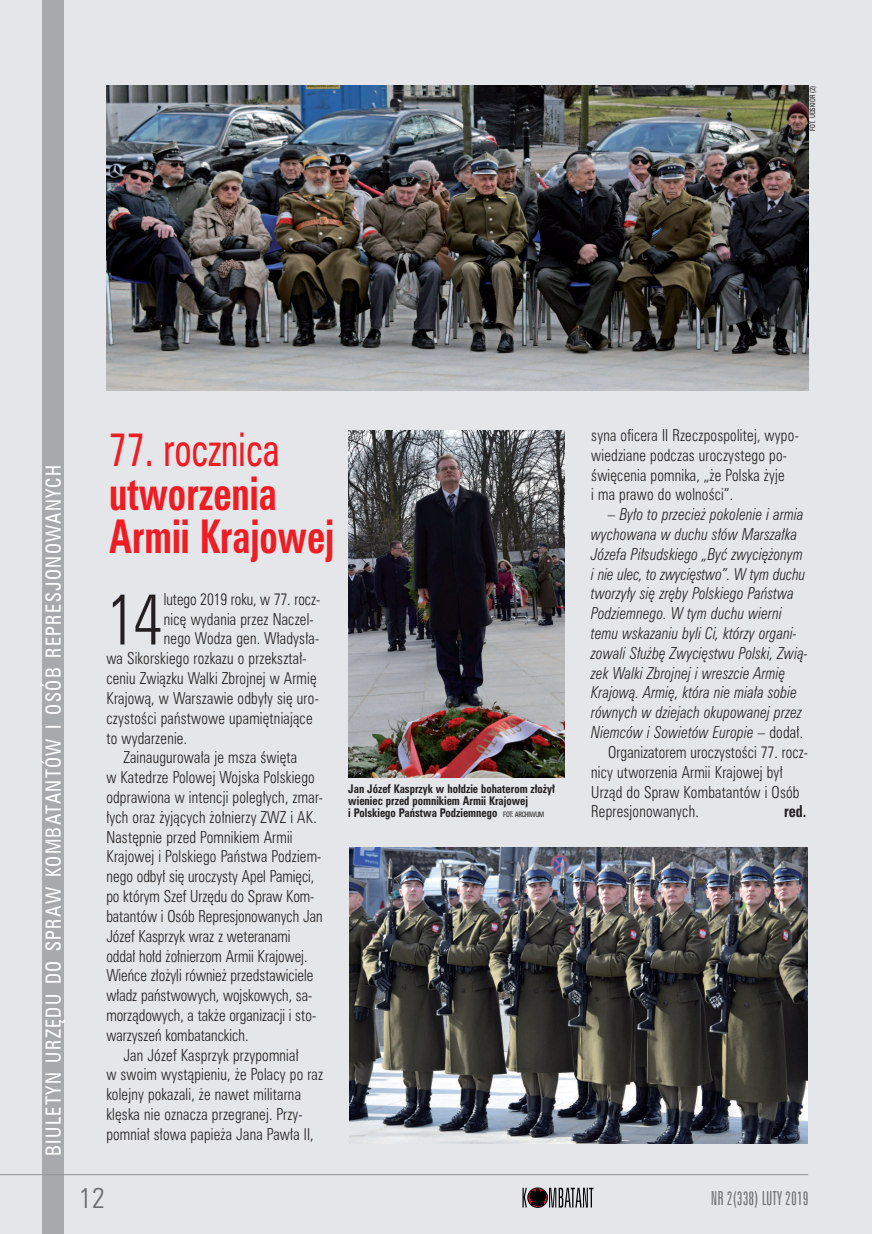
<style>
.page{position:relative;width:872px;height:1234px;background:#fff}
.page>*{position:absolute;margin:0;border:0;box-sizing:border-box;transform-origin:0 0}
.t1{font:71.55px "Zurich Lt Cn EU Normal";color:#231f20;scale:.9 1}
.t2{font:46.5px/43.5px "Zurich Cn EU Bold";color:#ee1d23;scale:.8 1}
.t3{font:46.5px "Zurich Cn EU Normal";color:#ee1d23;scale:.8 1}
.t4{font:28.5px "Zurich Lt Cn EU Normal";color:#6c6d70}
.t5{font:21px "Zurich Cn EU Normal";letter-spacing:.07em;color:#fff;scale:.92 1}
.t6{font:19.2px "Zurich Lt X Cn EU Normal";color:#6c6d70}
.t7{font:16.5px/19.8px "Zurich Lt Cn EU Normal";letter-spacing:.015em;color:#231f20;scale:.9 1}
.t8{font:16.5px/19.8px "Zurich Lt Cn EU Italic";letter-spacing:.015em;color:#231f20;scale:.9 1}
.t9{font:16.5px "Zurich Lt Cn EU Normal";letter-spacing:-.005em;color:#231f20;scale:.9 1}
.t10{font:16.5px "Zurich Cn EU Bold";color:#231f20;scale:.87 1}
.t11{font:12px/12.3px "Zurich Cn EU Bold";color:#231f20;scale:.9 1}
.t12{font:7.5px "Zurich Cn EU Normal";color:#231f20;scale:.9 1}
.s1{font-family:"Zurich Cn EU Normal";font-size:7.5px}
.s2{font-family:"Zurich Lt Cn EU Normal"}
</style>
<div class="page">
<div style="left:0;top:0;width:872px;height:1233px;background:#e4e6e9"></div>
<div style="left:43px;top:0;width:21px;height:1233px;background:#a8a9ad"></div>
<hr style="left:0;top:1173px;width:808px;height:1px;background:#939598">
<svg style="left:522px;top:1187px;width:71px;height:20px"></svg>
<img style="left:106px;top:85px;width:702px;height:305px">
<img style="left:349px;top:847px;width:459px;height:296px">
<img style="left:349px;top:430px;width:216px;height:347px">
<p class="t12" style="left:808px;top:131px;width:52px;rotate:-90deg">FOT. UDSKIOR (2)</p>
<p class="t5" style="left:41px;top:1155px;width:752px;rotate:-90deg">BIULETYN URZĘDU DO SPRAW KOMBATANTÓW I OSÓB REPRESJONOWANYCH</p>
<h2 class="t3" style="left:109px;top:421px;width:214px">77. rocznica</h2>
<h2 class="t2" style="left:109px;top:471px;width:283px">utworzenia<br>Armii Krajowej</h2>
<h1 class="t1" style="left:106px;top:575px;width:64px">14</h1>
<p class="t9" style="left:164px;top:589px;width:175px">lutego 2019 roku, w 77. rocz-</p>
<p class="t7" style="left:164px;top:608px;width:168px">nicę wydania przez Naczel-</p>
<p class="t7" style="left:164px;top:628px;width:174px">nego Wodza gen. Władysła-</p>
<p class="t7" style="left:106px;top:648px;width:224px">wa Sikorskiego rozkazu o przekształ-</p>
<p class="t7" style="left:106px;top:668px;width:235px">ceniu Związku Walki Zbrojnej w Armię</p>
<p class="t7" style="left:106px;top:687px;width:238px">Krajową, w Warszawie odbyły się uro-</p>
<p class="t7" style="left:106px;top:707px;width:231px">czystości państwowe upamiętniające</p>
<p class="t7" style="left:106px;top:727px;width:91px">to wydarzenie.</p>
<p class="t7" style="left:123px;top:747px;width:195px">Zainaugurowała je msza święta</p>
<p class="t7" style="left:106px;top:767px;width:233px">w Katedrze Polowej Wojska Polskiego</p>
<p class="t7" style="left:106px;top:786px;width:242px">odprawiona w intencji poległych, zmar-</p>
<p class="t7" style="left:106px;top:806px;width:236px">łych oraz żyjących żołnierzy ZWZ i AK.</p>
<p class="t7" style="left:106px;top:826px;width:208px">Następnie przed Pomnikiem Armii</p>
<p class="t7" style="left:106px;top:846px;width:240px">Krajowej i Polskiego Państwa Podziem-</p>
<p class="t7" style="left:106px;top:866px;width:233px">nego odbył się uroczysty Apel Pamięci,</p>
<p class="t7" style="left:106px;top:885px;width:233px">po którym Szef Urzędu do Spraw Kom-</p>
<p class="t7" style="left:106px;top:905px;width:242px">batantów i Osób Represjonowanych Jan</p>
<p class="t7" style="left:106px;top:925px;width:206px">Józef Kasprzyk wraz z weteranami</p>
<p class="t7" style="left:106px;top:945px;width:225px">oddał hołd żołnierzom Armii Krajowej.</p>
<p class="t7" style="left:106px;top:965px;width:231px">Wieńce złożyli również przedstawiciele</p>
<p class="t7" style="left:106px;top:984px;width:230px">władz państwowych, wojskowych, sa-</p>
<p class="t7" style="left:106px;top:1004px;width:235px">morządowych, a także organizacji i sto-</p>
<p class="t7" style="left:106px;top:1024px;width:159px">warzyszeń kombatanckich.</p>
<p class="t7" style="left:123px;top:1044px;width:196px">Jan Józef Kasprzyk przypomniał</p>
<p class="t7" style="left:106px;top:1064px;width:242px">w swoim wystąpieniu, że Polacy po raz</p>
<p class="t7" style="left:106px;top:1083px;width:218px">kolejny pokazali, że nawet militarna</p>
<p class="t7" style="left:106px;top:1103px;width:220px">klęska nie oznacza przegranej. Przy-</p>
<p class="t7" style="left:106px;top:1123px;width:232px">pomniał słowa papieża Jana Pawła II,</p>
<p class="t11" style="left:348px;top:782px;width:231px">Jan Józef Kasprzyk w hołdzie bohaterom złożył wieniec przed pomnikiem Armii Krajowej<br>i Polskiego Państwa Podziemnego <span class="s1">FOT: ARCHIWUM</span></p>
<p class="t7" style="left:591px;top:425px;width:232px">syna oficera II Rzeczpospolitej, wypo&shy;wiedziane podczas uroczystego po&shy;święcenia pomnika, „że Polska żyje<br>i ma prawo do wolności”.</p>
<p class="t8" style="left:591px;top:504px;width:242px;text-indent:17px">– Było to przecież pokolenie i armia wychowana w duchu słów Marszałka Józefa Piłsudskiego „Być zwyciężonym i nie ulec, to zwycięstwo”. W tym duchu tworzyły się zręby Polskiego Państwa Podziemnego. W tym duchu wierni temu wskazaniu byli Ci, którzy organi&shy;zowali Służbę Zwycięstwu Polski, Zwią&shy;zek Walki Zbrojnej i wreszcie Armię Krajową. Armię, która nie miała sobie równych w dziejach okupowanej przez Niemców i Sowietów Europie <span class="s2">– dodał.</span></p>
<p class="t7" style="left:591px;top:741px;width:242px;text-indent:17px">Organizatorem uroczystości 77. rocz&shy;nicy utworzenia Armii Krajowej był<br>Urząd do Spraw Kombatantów i Osób<br>Represjonowanych.</p>
<p class="t10" style="left:784px;top:801px;width:27px">red.</p>
<h3 class="t4" style="left:79px;top:1179px;width:28px">12</h3>
<p class="t6" style="left:710px;top:1186px;width:100px">NR 2(338) LUTY 2019</p>
</div>
